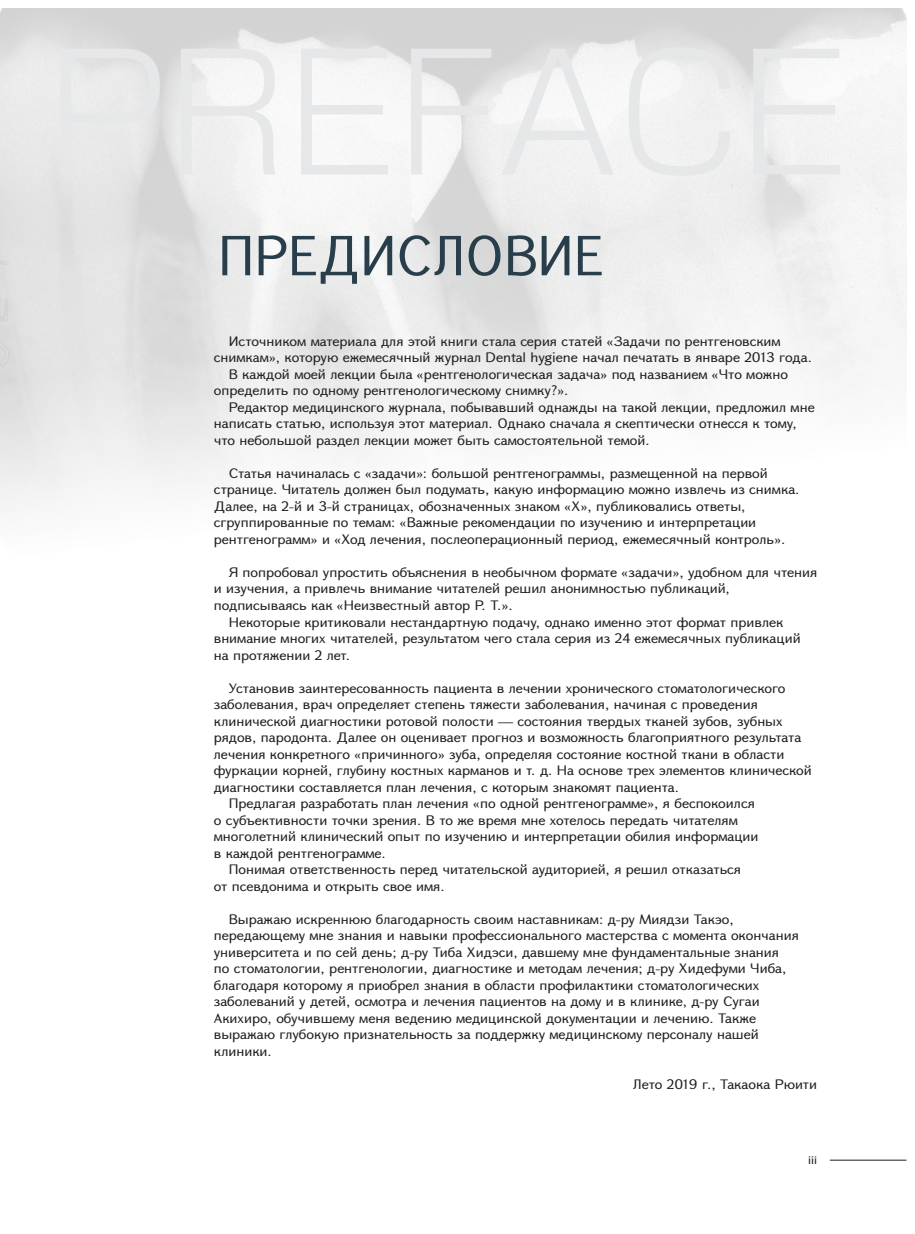
<style>
.page{position:relative;width:915px;height:1234px;background:#fff}
.page>*{position:absolute;margin:0;border:0;box-sizing:border-box;transform-origin:0 0}
.t1{font:53.1px "GHEA Grapalat";color:#283e4b}
.t2{font:12.9px/16.5px "GHEA Grapalat";color:#231f20;scale:1.11 1}
.t3{font:11.55px "Myriad Pro";color:#231f20;scale:1.11 1}
</style>
<div class="page">
<hr style="left:829px;top:1159px;width:77px;height:1px;background:#231f20">
<p class="t1" style="left:218px;top:218px;width:386px">ПРЕДИСЛОВИЕ</p>
<p class="t2" style="left:214px;top:332px;width:540px;text-indent:15px">Источником материала для этой книги стала серия статей «Задачи по рентгеновским снимкам», которую ежемесячный журнал Dental hygiene начал печатать в январе 2013 года.</p>
<p class="t2" style="left:214px;top:365px;width:518px;text-indent:15px">В каждой моей лекции была «рентгенологическая задача» под названием «Что можно определить по одному рентгенологическому снимку?».</p>
<p class="t2" style="left:214px;top:398px;width:542px;text-indent:15px">Редактор медицинского журнала, побывавший однажды на такой лекции, предложил мне написать статью, используя этот материал. Однако сначала я скептически отнесся к тому, что небольшой раздел лекции может быть самостоятельной темой.</p>
<p class="t2" style="left:214px;top:464px;width:529px;text-indent:15px">Статья начиналась с «задачи»: большой рентгенограммы, размещенной на первой странице. Читатель должен был подумать, какую информацию можно извлечь из снимка.<br>Далее, на 2-й и 3-й страницах, обозначенных знаком «Х», публиковались ответы, сгруппированные по темам: «Важные рекомендации по изучению и интерпретации рентгенограмм» и «Ход лечения, послеоперационный период, ежемесячный контроль».</p>
<p class="t2" style="left:214px;top:563px;width:545px;text-indent:15px">Я попробовал упростить объяснения в необычном формате «задачи», удобном для чтения и изучения, а привлечь внимание читателей решил анонимностью публикаций, подписываясь как «Неизвестный автор Р. Т.».</p>
<p class="t2" style="left:214px;top:613px;width:530px;text-indent:15px">Некоторые критиковали нестандартную подачу, однако именно этот формат привлек внимание многих читателей, результатом чего стала серия из 24 ежемесячных публикаций на протяжении 2 лет.</p>
<p class="t2" style="left:214px;top:679px;width:540px;text-indent:15px">Установив заинтересованность пациента в лечении хронического стоматологического заболевания, врач определяет степень тяжести заболевания, начиная с проведения клинической диагностики ротовой полости — состояния твердых тканей зубов, зубных рядов, пародонта. Далее он оценивает прогноз и возможность благоприятного результата лечения конкретного «причинного» зуба, определяя состояние костной ткани в области фуркации корней, глубину костных карманов и т. д. На основе трех элементов клинической диагностики составляется план лечения, с которым знакомят пациента.</p>
<p class="t2" style="left:229px;top:794px;width:475px">Предлагая разработать план лечения «по одной рентгенограмме», я беспокоился</p>
<p class="t2" style="left:214px;top:811px;width:492px">о субъективности точки зрения. В то же время мне хотелось передать читателям многолетний клинический опыт по изучению и интерпретации обилия информации</p>
<p class="t2" style="left:214px;top:844px;width:156px">в каждой рентгенограмме.</p>
<p class="t2" style="left:229px;top:860px;width:463px">Понимая ответственность перед читательской аудиторией, я решил отказаться</p>
<p class="t2" style="left:214px;top:877px;width:209px">от псевдонима и открыть свое имя.</p>
<p class="t2" style="left:214px;top:910px;width:528px;text-indent:15px">Выражаю искреннюю благодарность своим наставникам: д-ру Миядзи Такэо, передающему мне знания и навыки профессионального мастерства с момента окончания университета и по сей день; д-ру Тиба Хидэси, давшему мне фундаментальные знания</p>
<p class="t2" style="left:214px;top:959px;width:517px">по стоматологии, рентгенологии, диагностике и методам лечения; д-ру Хидефуми Чиба, благодаря которому я приобрел знания в области профилактики стоматологических заболеваний у детей, осмотра и лечения пациентов на дому и в клинике, д-ру Сугаи Акихиро, обучившему меня ведению медицинской документации и лечению. Также выражаю глубокую признательность за поддержку медицинскому персоналу нашей клиники.</p>
<p class="t2" style="left:633px;top:1075px;width:167px">Лето 2019 г., Такаока Рюити</p>
<p class="t3" style="left:807px;top:1152px;width:10px">iii</p>
</div>
